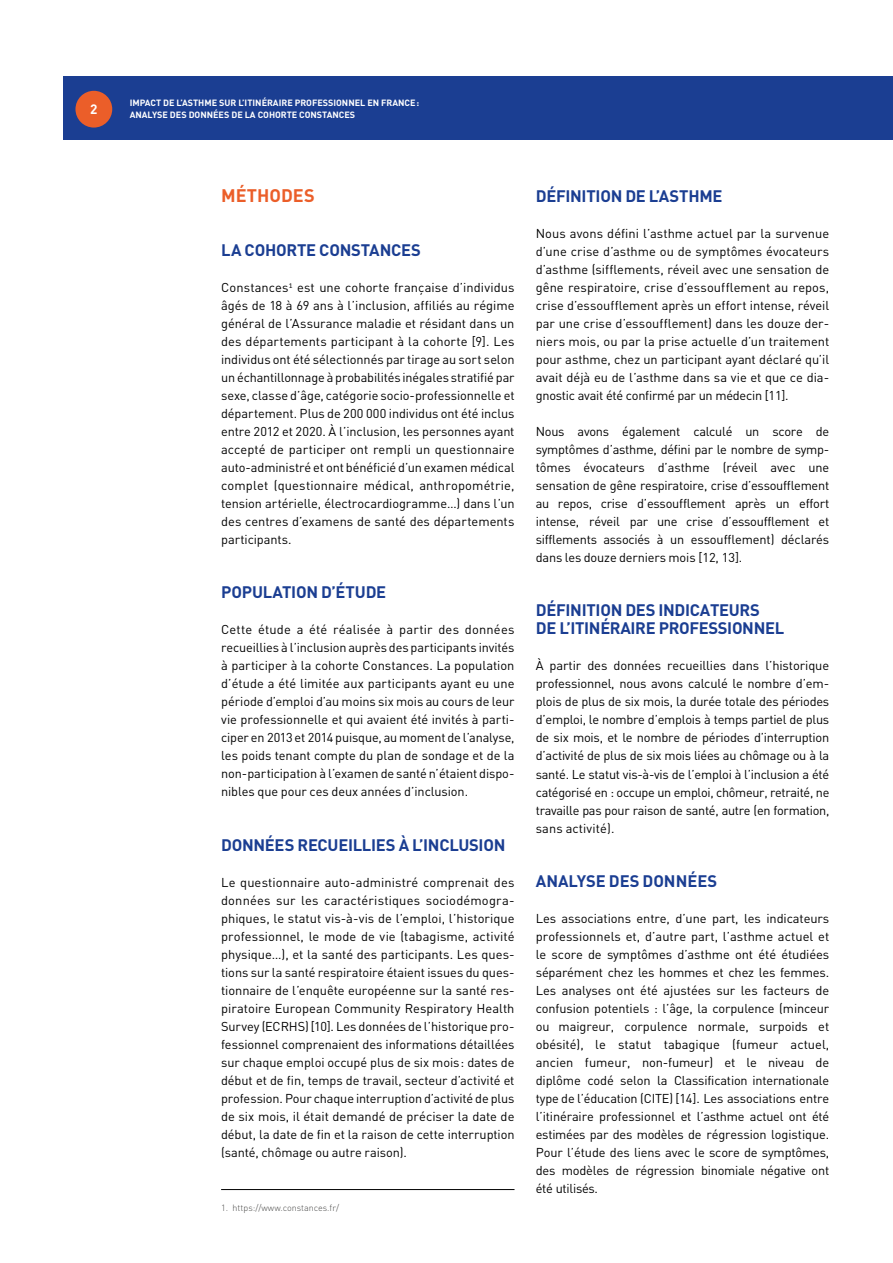
<style>
.page{position:relative;width:893px;height:1263px;background:#fff}
.page>*{position:absolute;margin:0;border:0;box-sizing:border-box;transform-origin:0 0}
.Inter-1-Grille{font:700 18px "DIN Pro";color:#eb5e29}
.Textecourant{font:700 16.5px/18px "DIN Pro";letter-spacing:-.02em;color:#1b3e92}
.Inter-2-Grille{font:700 16.5px "DIN Pro";letter-spacing:-.015em;color:#1b3e92}
.Textecourant-2{font:700 16.5px "DIN Pro";color:#1b3e92}
.t1{font:700 13.5px "DIN Pro";color:#fff}
.Textecourant-3{font:12.75px/18px "DIN Pro";letter-spacing:-.01em;color:#000;text-align:justify}
.t2{font:700 9px/12px "DIN Pro";color:#fff}
.Note-Bas_de_page{font:300 9px "DIN Pro";color:#4a4a49}
.s1{font-style:inherit}
</style>
<div class="page">
<div style="left:64px;top:77px;width:829px;height:63px;background:#1b3e92"></div>
<div style="left:75px;top:91px;width:37px;height:37px;background:#eb5e29;border-radius:50%"></div>
<hr style="left:221px;top:1189px;width:293px;height:1px;background:#000">
<p class="t1" style="left:90px;top:98px;width:9px">2</p>
<p class="t2" style="left:130px;top:96px;width:291px">IMPACT DE L’ASTHME SUR L’ITINÉRAIRE PROFESSIONNEL EN FRANCE:<br>ANALYSE DES DONNÉES DE LA COHORTE CONSTANCES</p>
<p class="Inter-1-Grille" style="left:221px;top:181px;width:95px">MÉTHODES</p>
<p class="Inter-2-Grille" style="left:221px;top:237px;width:201px">LA COHORTE CONSTANCES</p>
<p class="Textecourant-3" style="left:221px;top:278px;width:295px">Constances<sup>1</sup> est une cohorte française d’individus âgés de 18 à 69 ans à l’inclusion, affiliés au régime général de l’Assurance maladie et résidant dans un des départements participant à la cohorte [9]. Les individus ont été sélectionnés par tirage au sort selon un échantillonnage à probabilités inégales stratifié par sexe, classe d’âge, catégorie socio-professionnelle et département. Plus de 200 000 individus ont été inclus entre 2012 et 2020. À l’inclusion, les personnes ayant accepté de participer ont rempli un questionnaire auto-administré et ont bénéficié d’un examen médical complet (questionnaire médical, anthropométrie, tension artérielle, électrocardiogramme…) dans l’un des centres d’examens de santé des départements participants.</p>
<p class="Inter-2-Grille" style="left:221px;top:579px;width:167px">POPULATION D’ÉTUDE</p>
<p class="Textecourant-3" style="left:221px;top:620px;width:295px">Cette étude a été réalisée à partir des données recueillies à l’inclusion auprès des participants invités à participer à la cohorte Constances. La population d’étude a été limitée aux participants ayant eu une période d’emploi d’au moins six mois au cours de leur vie professionnelle et qui avaient été invités à parti&shy;ciper en 2013 et 2014 puisque, au moment de l’analyse, les poids tenant compte du plan de sondage et de la non-participation à l’examen de santé n’étaient dispo&shy;nibles que pour ces deux années d’inclusion.</p>
<p class="Inter-2-Grille" style="left:221px;top:831px;width:286px">DONNÉES RECUEILLIES À L’INCLUSION</p>
<p class="Textecourant-3" style="left:221px;top:872px;width:295px">Le questionnaire auto-administré comprenait des données sur les caractéristiques sociodémogra&shy;phiques, le statut vis-à-vis de l’emploi, l’historique professionnel, le mode de vie (tabagisme, activité physique…), et la santé des participants. Les ques&shy;tions sur la santé respiratoire étaient issues du ques&shy;tionnaire de l’enquête européenne sur la santé res&shy;piratoire European Community Respiratory Health Survey (ECRHS) [10]. Les données de l’historique pro&shy;fessionnel comprenaient des informations détaillées sur chaque emploi occupé plus de six mois: dates de début et de fin, temps de travail, secteur d’activité et profession. Pour chaque interruption d’activité de plus de six mois, il était demandé de préciser la date de début, la date de fin et la raison de cette interruption (santé, chômage ou autre raison).</p>
<p class="Note-Bas_de_page" style="left:221px;top:1201px;width:119px">1. https://www.constances.fr/</p>
<p class="Textecourant" style="left:536px;top:185px;width:188px">DÉFINITION DE L’ASTHME</p>
<p class="Textecourant-3" style="left:536px;top:224px;width:295px">Nous avons défini l’asthme actuel par la survenue d’une crise d’asthme ou de symptômes évocateurs d’asthme (sifflements, réveil avec une sensation de gêne respiratoire, crise d’essoufflement au repos, crise d’essoufflement après un effort intense, réveil par une crise d’essoufflement) dans les douze der&shy;niers mois, ou par la prise actuelle d’un traitement pour asthme, chez un participant ayant déclaré qu’il avait déjà eu de l’asthme dans sa vie et que ce dia&shy;gnostic avait été confirmé par un médecin [11].</p>
<p class="Textecourant-3" style="left:536px;top:421px;width:295px"><span class="s1">N</span>ous avons également calculé un score de symptômes d’asthme, défini par le nombre de symp&shy;tômes évocateurs d’asthme (réveil avec une sensation de gêne respiratoire, crise d’essoufflement au repos, crise d’essoufflement après un effort intense, réveil par une crise d’essoufflement et sifflements associés à un essoufflement) déclarés dans les douze derniers mois [12, 13].</p>
<p class="Textecourant" style="left:536px;top:599px;width:250px">DÉFINITION DES INDICATEURS<br>DE L’ITINÉRAIRE PROFESSIONNEL</p>
<p class="Textecourant-3" style="left:536px;top:656px;width:295px">À partir des données recueillies dans l’historique professionnel, nous avons calculé le nombre d’em&shy;plois de plus de six mois, la durée totale des périodes d’emploi, le nombre d’emplois à temps partiel de plus de six mois, et le nombre de périodes d’interruption d’activité de plus de six mois liées au chômage ou à la santé. Le statut vis-à-vis de l’emploi à l’inclusion a été catégorisé en : occupe un emploi, chômeur, retraité, ne travaille pas pour raison de santé, autre (en formation, sans activité).</p>
<p class="Textecourant-2" style="left:536px;top:867px;width:183px">ANALYSE DES DONNÉES</p>
<p class="Textecourant-3" style="left:536px;top:908px;width:295px">Les associations entre, d’une part, les indicateurs professionnels et, d’autre part, l’asthme actuel et le score de symptômes d’asthme ont été étudiées séparément chez les hommes et chez les femmes.<br>Les analyses ont été ajustées sur les facteurs de confusion potentiels : l’âge, la corpulence (minceur ou maigreur, corpulence normale, surpoids et obésité), le statut tabagique (fumeur actuel, ancien fumeur, non-fumeur) et le niveau de diplôme codé selon la Classification internationale type de l’éducation (CITE) [14]. Les associations entre l’itinéraire professionnel et l’asthme actuel ont été estimées par des modèles de régression logistique.<br>Pour l’étude des liens avec le score de symptômes, des modèles de régression binomiale négative ont été utilisés.</p>
</div>
